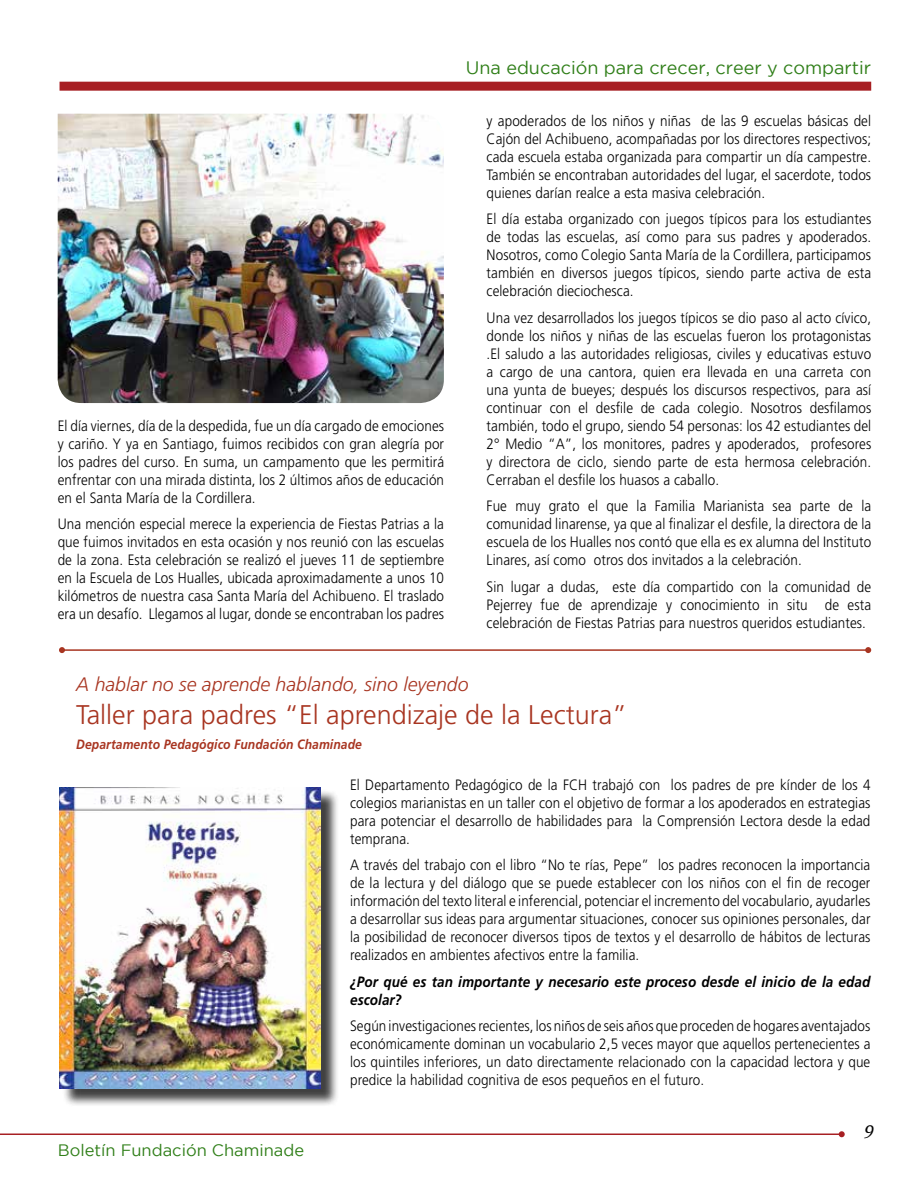
<style>
.page{position:relative;width:918px;height:1188px;background:#fff}
.page>*{position:absolute;margin:0;border:0;box-sizing:border-box;transform-origin:0 0}
.t1{font:300 27px "Frutiger LT Std";color:#a83521}
.t2{font:21px "Lin Biolinum Slanted";color:#000}
.t3{font:italic 300 19.5px "Frutiger LT Std";color:#a83521}
.t4{font:18px "Gotham";color:#307f19}
.t5{font:16.5px "Gotham";color:#307f19}
.t6{font:300 15px/18px "Frutiger LT Std";letter-spacing:.005em;color:#000;text-align:justify;scale:.9 1}
.t7{font:italic 700 15px/18px "Frutiger LT Std";letter-spacing:.005em;color:#000;scale:.9 1}
.t8{font:italic 700 13.5px "Frutiger LT Std";letter-spacing:.005em;color:#a83521;scale:.9 1}
</style>
<div class="page">
<hr style="left:0;top:1134px;width:842px;height:1px;background:#a71f23">
<svg style="left:839px;top:1131px;width:6px;height:6px"></svg>
<div style="left:60px;top:82px;width:811px;height:9px;background:#a71f23"></div>
<img style="left:58px;top:114px;width:386px;height:289px">
<div style="left:62px;top:790px;width:277px;height:318px;background:#000;opacity:.75"></div>
<img style="left:60px;top:787px;width:260px;height:302px">
<hr style="left:62px;top:649px;width:806px;height:2px;background:#a83521">
<svg style="left:59px;top:647px;width:6px;height:6px"></svg>
<svg style="left:865px;top:647px;width:6px;height:6px"></svg>
<p class="t6" style="left:58px;top:417px;width:431px">El día viernes, día de la despedida, fue un día cargado de emociones y cariño. Y ya en Santiago, fuimos recibidos con gran alegría por los padres del curso. En suma, un campamento que les permitirá enfrentar con una mirada distinta, los 2 últimos años de educación en el Santa María de la Cordillera.</p>
<p class="t6" style="left:58px;top:515px;width:431px">Una mención especial merece la experiencia de Fiestas Patrias a la que fuimos invitados en esta ocasión y nos reunió con las escuelas de la zona. Esta celebración se realizó el jueves 11 de septiembre en la Escuela de Los Hualles, ubicada aproximadamente a unos 10 kilómetros de nuestra casa Santa María del Achibueno. El traslado era un desafío. Llegamos al lugar, donde se encontraban los padres</p>
<p class="t4" style="left:466px;top:57px;width:407px">Una educación para crecer, creer y compartir</p>
<p class="t6" style="left:487px;top:112px;width:429px">y apoderados de los niños y niñas de las 9 escuelas básicas del Cajón del Achibueno, acompañadas por los directores respectivos; cada escuela estaba organizada para compartir un día campestre.<br>También se encontraban autoridades del lugar, el sacerdote, todos quienes darían realce a esta masiva celebración.</p>
<p class="t6" style="left:487px;top:210px;width:429px">El día estaba organizado con juegos típicos para los estudiantes de todas las escuelas, así como para sus padres y apoderados.<br>Nosotros, como Colegio Santa María de la Cordillera, participamos también en diversos juegos típicos, siendo parte activa de esta celebración dieciochesca.</p>
<p class="t6" style="left:487px;top:309px;width:429px">Una vez desarrollados los juegos típicos se dio paso al acto cívico, donde los niños y niñas de las escuelas fueron los protagonistas .El saludo a las autoridades religiosas, civiles y educativas estuvo a cargo de una cantora, quien era llevada en una carreta con una yunta de bueyes; después los discursos respectivos, para así continuar con el desfile de cada colegio. Nosotros desfilamos también, todo el grupo, siendo 54 personas: los 42 estudiantes del 2° Medio “A”, los monitores, padres y apoderados, profesores y directora de ciclo, siendo parte de esta hermosa celebración.<br>Cerraban el desfile los huasos a caballo.</p>
<p class="t6" style="left:487px;top:497px;width:429px">Fue muy grato el que la Familia Marianista sea parte de la comunidad linarense, ya que al finalizar el desfile, la directora de la escuela de los Hualles nos contó que ella es ex alumna del Instituto Linares, así como otros dos invitados a la celebración.</p>
<p class="t6" style="left:487px;top:578px;width:429px">Sin lugar a dudas, este día compartido con la comunidad de Pejerrey fue de aprendizaje y conocimiento in situ de esta celebración de Fiestas Patrias para nuestros queridos estudiantes.</p>
<h3 class="t3" style="left:76px;top:673px;width:394px">A hablar no se aprende hablando, sino leyendo</h3>
<h1 class="t1" style="left:76px;top:699px;width:553px">Taller para padres “El aprendizaje de la Lectura”</h1>
<p class="t8" style="left:76px;top:736px;width:319px">Departamento Pedagógico Fundación Chaminade</p>
<p class="t6" style="left:350px;top:776px;width:580px">El Departamento Pedagógico de la FCH trabajó con los padres de pre kínder de los 4 colegios marianistas en un taller con el objetivo de formar a los apoderados en estrategias para potenciar el desarrollo de habilidades para la Comprensión Lectora desde la edad temprana.</p>
<p class="t6" style="left:350px;top:856px;width:580px">A través del trabajo con el libro “No te rías, Pepe” los padres reconocen la importancia de la lectura y del diálogo que se puede establecer con los niños con el fin de recoger información del texto literal e inferencial, potenciar el incremento del vocabulario, ayudarles a desarrollar sus ideas para argumentar situaciones, conocer sus opiniones personales, dar la posibilidad de reconocer diversos tipos de textos y el desarrollo de hábitos de lecturas realizados en ambientes afectivos entre la familia.</p>
<p class="t7" style="left:350px;top:973px;width:580px">¿Por qué es tan importante y necesario este proceso desde el inicio de la edad escolar?</p>
<p class="t6" style="left:350px;top:1017px;width:580px">Según investigaciones recientes, los niños de seis años que proceden de hogares aventajados económicamente dominan un vocabulario 2,5 veces mayor que aquellos pertenecientes a los quintiles inferiores, un dato directamente relacionado con la capacidad lectora y que predice la habilidad cognitiva de esos pequeños en el futuro.</p>
<p class="t5" style="left:58px;top:1141px;width:248px">Boletín Fundación Chaminade</p>
<h2 class="t2" style="left:863px;top:1119px;width:11px">9</h2>
</div>
